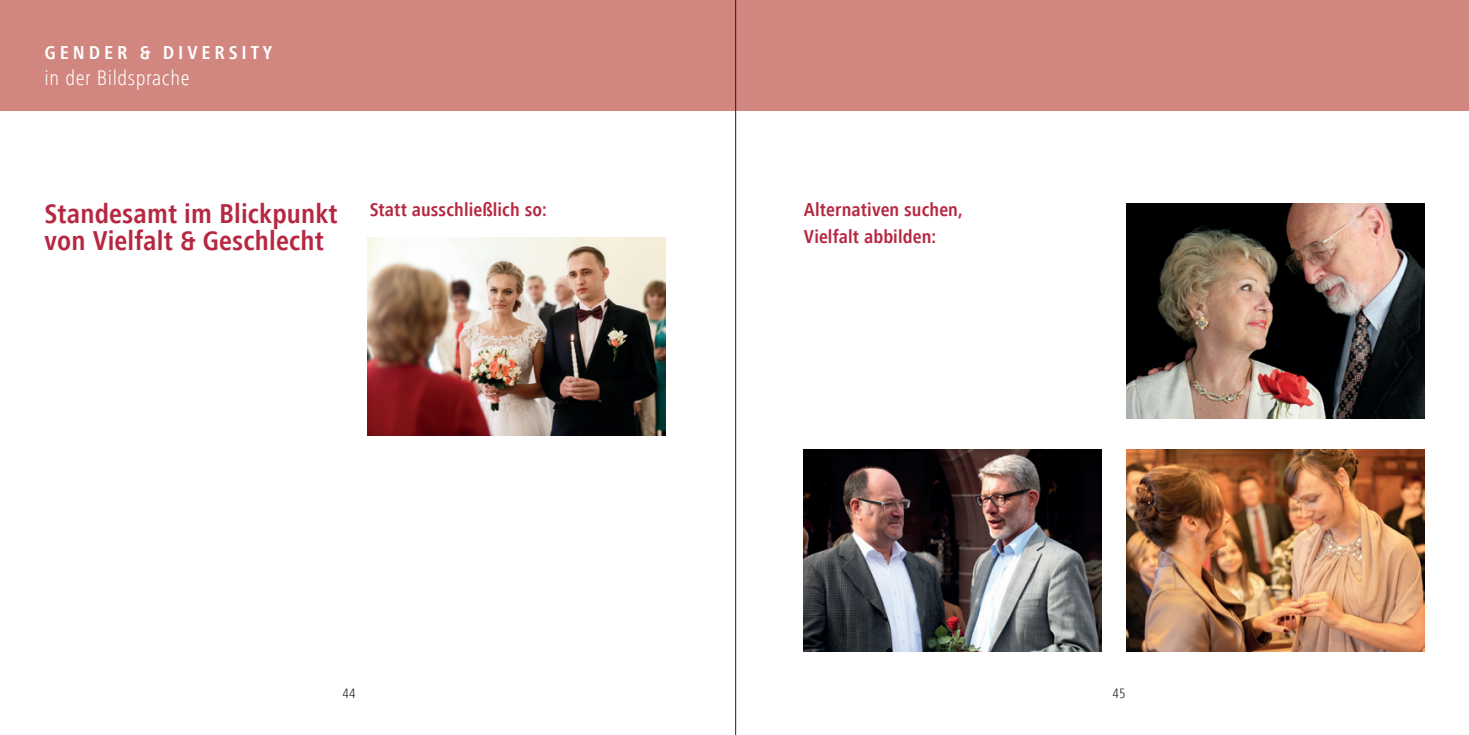
<style>
.page{position:relative;width:1469px;height:735px;background:#fff}
.page>*{position:absolute;margin:0;border:0;box-sizing:border-box;transform-origin:0 0}
.t1{font:700 condensed 28px/27.1px "Frutiger Next LT";letter-spacing:.005em;color:#b62841}
.t2{font:300 condensed 21.7px "Frutiger Next LT";letter-spacing:.025em;color:#fff}
.t3{font:700 condensed 19.25px/27.1px "Frutiger Next LT";letter-spacing:.005em;color:#b62841}
.t4{font:700 condensed 19.25px "Frutiger Next LT";letter-spacing:.2em;color:#fff}
.t5{font:300 condensed 14px "Frutiger Next LT";color:#231f20}
</style>
<div class="page">
<img style="left:0;top:0;width:1468px;height:734px">
<hr style="left:735px;top:0;width:1px;height:734px;background:#231f20">
<p class="t4" style="left:45px;top:41px;width:229px">Gend er &amp; Div ersi ty</p>
<p class="t2" style="left:45px;top:66px;width:146px">in der Bildsprache</p>
<h1 class="t1" style="left:45px;top:200px;width:294px">Standesamt im Blickpunkt von Vielfalt &amp; Geschlecht</h1>
<p class="t3" style="left:370px;top:196px;width:179px">Statt ausschließlich so:</p>
<p class="t3" style="left:804px;top:196px;width:160px">Alternativen suchen,<br>Vielfalt abbilden:</p>
<p class="t5" style="left:342px;top:685px;width:14px">44</p>
<p class="t5" style="left:1112px;top:685px;width:14px">45</p>
</div>
